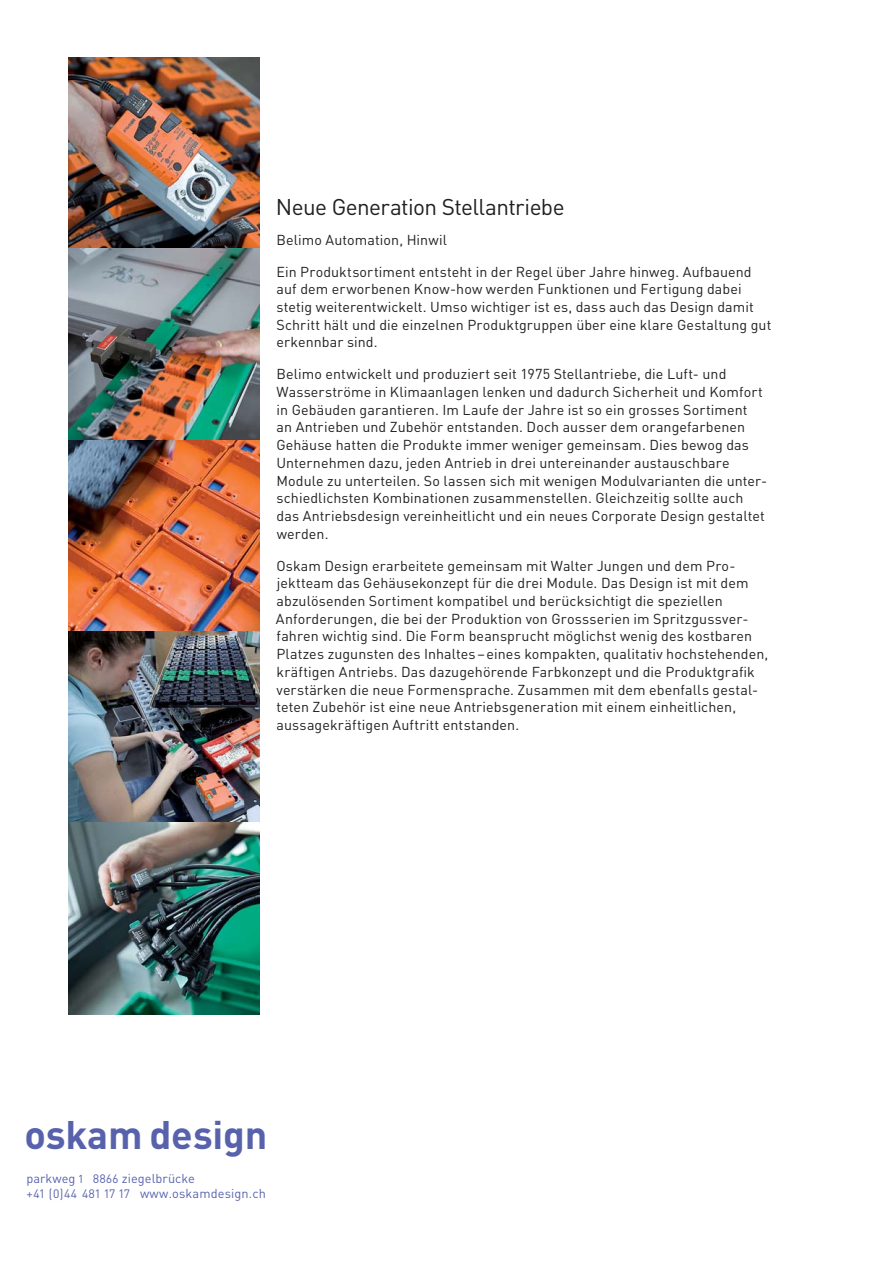
<style>
.page{position:relative;width:893px;height:1263px;background:#fff}
.page>*{position:absolute;margin:0;border:0;box-sizing:border-box;transform-origin:0 0}
.t1{font:700 39.3px "DINOT";letter-spacing:-.005em;color:#5862ac}
.t2{font:22.5px "DINOT";letter-spacing:-.03em;color:#231f20}
.t3{font:14.25px/17.7px "DINOT";letter-spacing:.005em;color:#231f20}
.t4{font:12.75px/15px "DINOT";letter-spacing:.005em;color:#5862ac}
.s1{font-size:39.75px}
.s2{font-size:11.4px}
.s3{font-size:12.15px}
.s4{font-size:13.35px}
</style>
<div class="page">
<img style="left:68px;top:57px;width:191px;height:957px">
<h2 class="t2" style="left:276px;top:199px;width:290px">Neue Generation Stellantriebe</h2>
<p class="t3" style="left:276px;top:232px;width:172px">Belimo Automation, Hinwil</p>
<p class="t3" style="left:276px;top:264px;width:497px">Ein Produktsortiment entsteht in der Regel über Jahre hinweg. Aufbauend auf dem erworbenen Know-how werden Funktionen und Fertigung dabei stetig weiterentwickelt. Umso wichtiger ist es, dass auch das Design damit Schritt hält und die einzelnen Produktgruppen über eine klare Gestaltung gut erkennbar sind.</p>
<p class="t3" style="left:276px;top:367px;width:492px">Belimo entwickelt und produziert seit 1975 Stellantriebe, die Luft- und Wasserströme in Klimaanlagen lenken und dadurch Sicherheit und Komfort in Gebäuden garantieren. Im Laufe der Jahre ist so ein grosses Sortiment<br>an Antrieben und Zubehör entstanden. Doch ausser dem orangefarbenen Gehäuse hatten die Produkte immer weniger gemeinsam. Dies bewog das Unternehmen dazu, jeden Antrieb in drei untereinander austauschbare Module zu unterteilen. So lassen sich mit wenigen Modulvarianten die unter&shy;schiedlichsten Kombinationen zusammenstellen. Gleichzeitig sollte auch das Antriebsdesign vereinheitlicht und ein neues Corporate Design gestaltet werden.</p>
<p class="t3" style="left:276px;top:558px;width:494px">Oskam Design erarbeitete gemeinsam mit Walter Jungen und dem Pro&shy;jektteam das Gehäusekonzept für die drei Module. Das Design ist mit dem abzulösenden Sortiment kompatibel und berücksichtigt die speziellen<br>Anfor de rungen, die bei der Produktion von Grossserien im Spritzgussver&shy;fahren wichtig sind. Die Form beansprucht möglichst wenig des kostbaren Platzes zugunsten des Inhaltes – eines kompakten, qualitativ hochstehenden, kräf tigen Antriebs. Das dazugehörende Farbkonzept und die Produktgrafik ver stärken die neue Formensprache. Zusammen mit dem ebenfalls gestal&shy;teten Zubehör ist eine neue Antriebsgeneration mit einem einheitlichen, aussage kräftigen Auftritt entstanden.</p>
<h1 class="t1" style="left:24px;top:1121px;width:244px"><span class="s1">os</span>kam design</h1>
<p class="t4" style="left:26px;top:1173px;width:241px">parkweg <span class="s2">1</span> <span class="s3">8866</span> ziegelbrücke<br><span class="s3">+41</span> <span class="s4">(</span><span class="s3">0</span><span class="s4">)</span><span class="s3">44 481 17 17</span> www.oskamdesign.ch</p>
</div>
